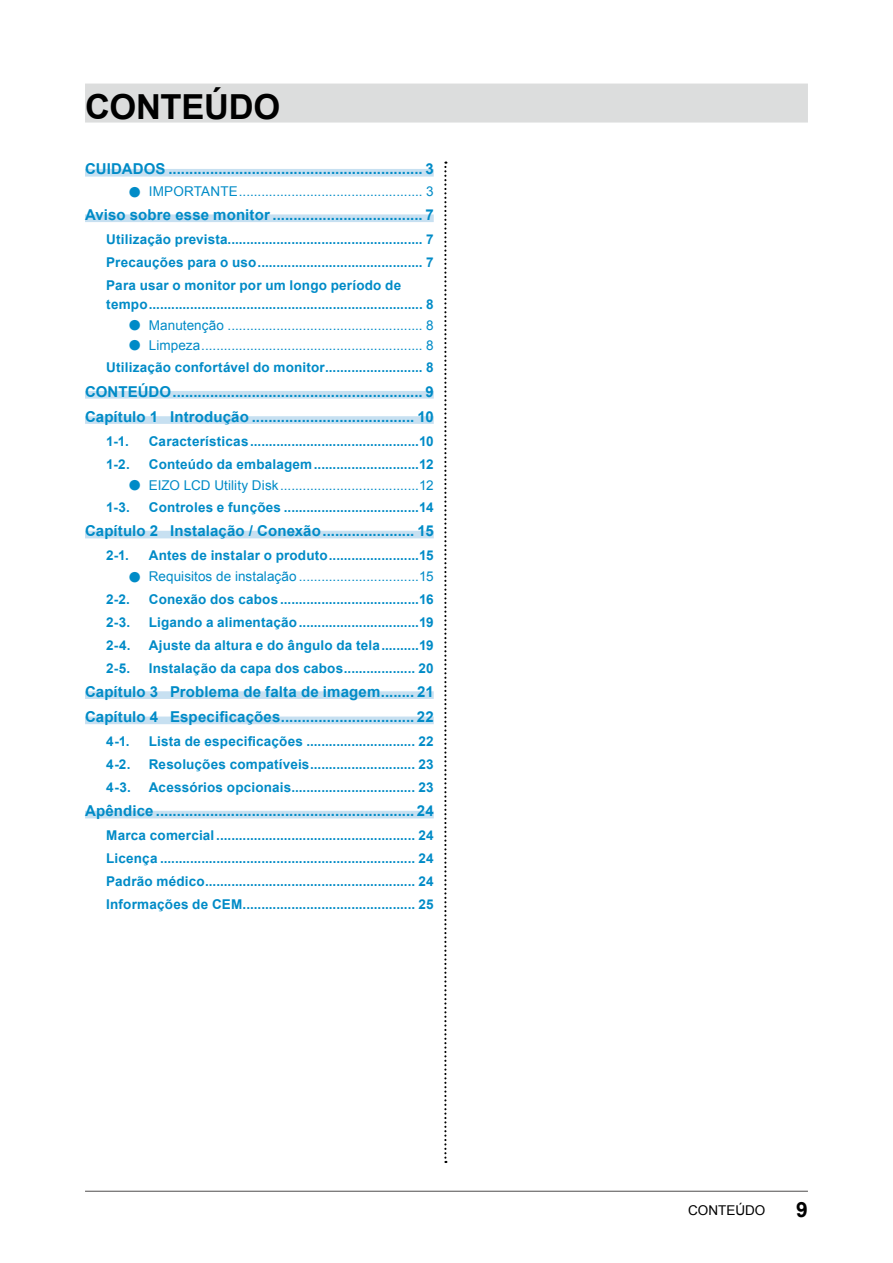
<style>
.page{position:relative;width:893px;height:1263px;background:#fff}
.page>*{position:absolute;margin:0;border:0;box-sizing:border-box;transform-origin:0 0}
.t1{font:700 34.5px "Arial";letter-spacing:-.01em;color:#000}
.t2{font:700 21px "Arial";color:#000}
.t3{font:700 15px/25.2px "Arial";letter-spacing:.01em;color:#008bc7}
.t4{font:700 13.5px/23px "Arial";letter-spacing:.015em;color:#008bc7;text-align:justify}
.t5{font:13.5px/22.4px "Arial";letter-spacing:.005em;color:#008bc7}
.t6{font:13.5px "Arial";color:#000}
.s1{font-weight:700;font-size:24.3px}
.s2{font-weight:700}
</style>
<div class="page">
<hr style="left:85px;top:1191px;width:723px;height:1px;background:#595757">
<svg style="left:444px;top:162px;width:2px;height:1001px"></svg>
<div style="left:85px;top:84px;width:723px;height:39px;background:#dcdddd"></div>
<div style="left:85px;top:169px;width:349px;height:8px;background:#c7e0f1"></div>
<div style="left:85px;top:214px;width:349px;height:8px;background:#c7e0f1"></div>
<div style="left:85px;top:391px;width:349px;height:8px;background:#c7e0f1"></div>
<div style="left:85px;top:416px;width:349px;height:8px;background:#c7e0f1"></div>
<div style="left:85px;top:531px;width:349px;height:7px;background:#c7e0f1"></div>
<div style="left:85px;top:691px;width:349px;height:8px;background:#c7e0f1"></div>
<div style="left:85px;top:716px;width:349px;height:8px;background:#c7e0f1"></div>
<div style="left:85px;top:811px;width:349px;height:7px;background:#c7e0f1"></div>
<h1 class="t1" style="left:85px;top:84px;width:197px">CONTEÚDO</h1>
<p class="t3" style="left:85px;top:157px;width:350px">CUIDADOS ............................................................. 3</p>
<p class="t5" style="left:128px;top:181px;width:308px"><span class="s1">●</span> IMPORTANTE................................................. 3</p>
<p class="t3" style="left:85px;top:203px;width:350px">Aviso sobre esse monitor .................................... 7</p>
<p class="t4" style="left:106px;top:228px;width:329px">Utilização prevista.................................................... 7<br>Precauções para o uso............................................ 7<br>Para usar o monitor por um longo período de</p>
<p class="t4" style="left:106px;top:293px;width:329px">tempo......................................................................... 8</p>
<p class="t5" style="left:128px;top:314px;width:308px"><span class="s1">●</span> Manutenção .................................................... 8</p>
<p class="t5" style="left:106px;top:334px;width:329px;text-align:right"><span class="s1">●</span> Limpeza........................................................... 8<br><span class="s2">Utilização confortável do monitor.......................... 8</span></p>
<p class="t3" style="left:85px;top:379px;width:350px">CONTEÚDO............................................................ 9<br>Capítulo 1 Introdução ....................................... 10</p>
<p class="t4" style="left:106px;top:430px;width:24px">1-1.</p>
<p class="t4" style="left:149px;top:430px;width:286px">Características.............................................10</p>
<p class="t4" style="left:106px;top:453px;width:25px">1-2.</p>
<p class="t4" style="left:149px;top:453px;width:286px">Conteúdo da embalagem............................12</p>
<p class="t5" style="left:106px;top:474px;width:329px;text-indent:21px"><span class="s1">●</span> EIZO LCD Utility Disk.....................................12<br><span class="s2">1-3.</span></p>
<p class="t4" style="left:149px;top:496px;width:286px">Controles e funções ....................................14</p>
<p class="t3" style="left:85px;top:519px;width:350px">Capítulo 2 Instalação / Conexão...................... 15</p>
<p class="t4" style="left:106px;top:544px;width:24px">2-1.</p>
<p class="t4" style="left:149px;top:544px;width:286px">Antes de instalar o produto........................15</p>
<p class="t5" style="left:106px;top:565px;width:329px;text-indent:21px"><span class="s1">●</span> Requisitos de instalação ................................15<br><span class="s2">2-2.</span></p>
<p class="t4" style="left:149px;top:588px;width:286px">Conexão dos cabos .....................................16</p>
<p class="t4" style="left:106px;top:611px;width:25px">2-3.</p>
<p class="t4" style="left:149px;top:611px;width:286px">Ligando a alimentação................................19</p>
<p class="t4" style="left:106px;top:634px;width:26px">2-4.</p>
<p class="t4" style="left:149px;top:634px;width:286px">Ajuste da altura e do ângulo da tela..........19</p>
<p class="t4" style="left:106px;top:657px;width:26px">2-5.</p>
<p class="t4" style="left:149px;top:657px;width:286px">Instalação da capa dos cabos................... 20</p>
<p class="t3" style="left:85px;top:679px;width:350px">Capítulo 3 Problema de falta de imagem........ 21<br>Capítulo 4 Especificações................................ 22</p>
<p class="t4" style="left:106px;top:730px;width:25px">4-1.</p>
<p class="t4" style="left:149px;top:730px;width:286px">Lista de especificações ............................. 22</p>
<p class="t4" style="left:106px;top:753px;width:26px">4-2.</p>
<p class="t4" style="left:149px;top:753px;width:286px">Resoluções compatíveis............................ 23</p>
<p class="t4" style="left:106px;top:776px;width:26px">4-3.</p>
<p class="t4" style="left:149px;top:776px;width:286px">Acessórios opcionais................................. 23</p>
<p class="t3" style="left:85px;top:799px;width:350px">Apêndice .............................................................. 24</p>
<p class="t4" style="left:106px;top:824px;width:329px">Marca comercial ..................................................... 24<br>Licença .................................................................... 24<br>Padrão médico........................................................ 24<br>Informações de CEM.............................................. 25</p>
<p class="t6" style="left:688px;top:1201px;width:79px">CONTEÚDO</p>
<h2 class="t2" style="left:796px;top:1196px;width:13px">9</h2>
</div>
